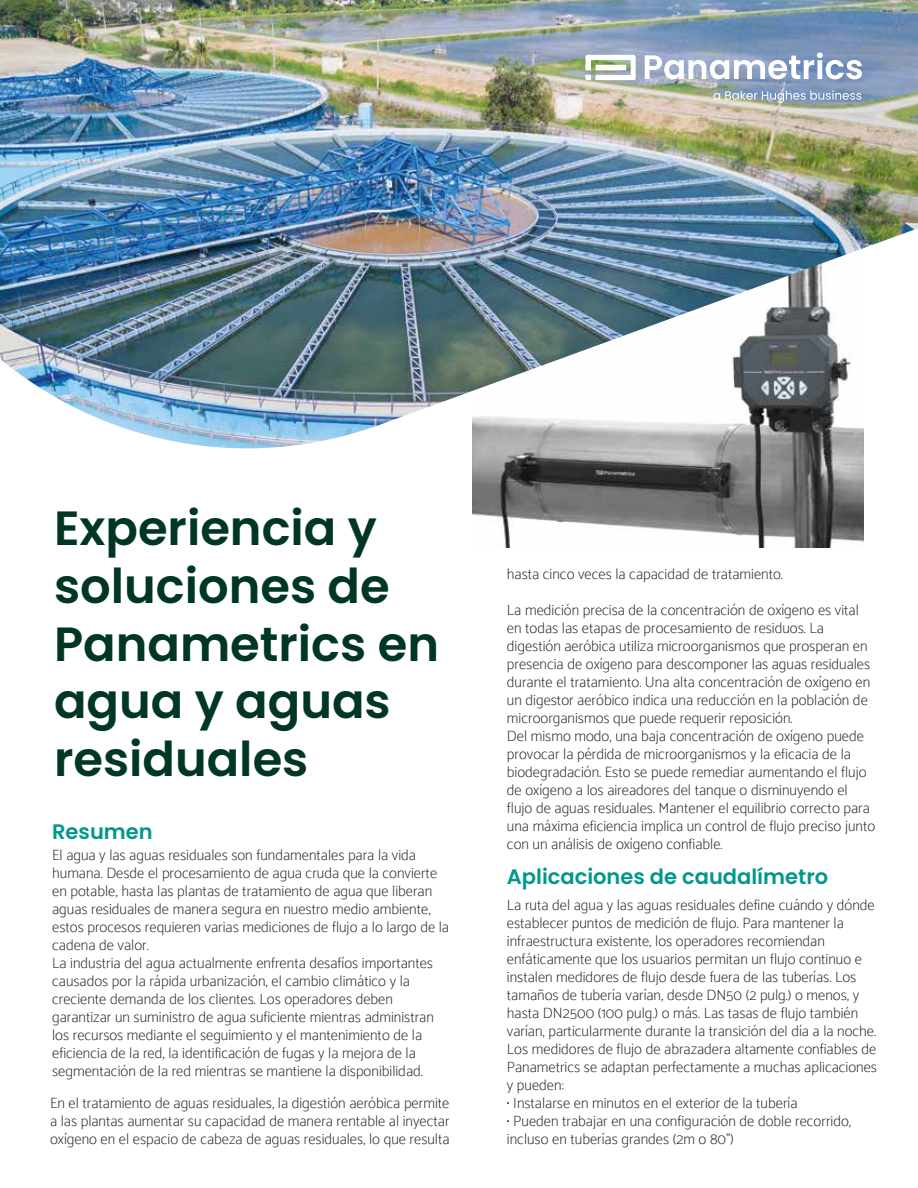
<style>
.page{position:relative;width:918px;height:1188px;background:#fff}
.page>*{position:absolute;margin:0;border:0;box-sizing:border-box;transform-origin:0 0}
.t1{font:600 48px/57.6px "Poppins";color:#003626}
.t2{font:600 21px "Poppins";color:#00988a}
.t3{font:100 15px/18px "Catamaran";color:#1d1d1b}
</style>
<div class="page">
<img style="left:473px;top:450px;width:391px;height:97px">
<img style="left:0;top:0;width:918px;height:450px">
<svg style="left:585px;top:55px;width:51px;height:25px"></svg>
<svg style="left:645px;top:52px;width:217px;height:27px"></svg>
<svg style="left:714px;top:91px;width:147px;height:12px;background:#a0b2c2"></svg>
<h1 class="t1" style="left:54px;top:500px;width:387px">Experiencia y soluciones de<br>Panametrics en agua y aguas residuales</h1>
<h2 class="t2" style="left:52px;top:820px;width:102px">Resumen</h2>
<p class="t3" style="left:52px;top:846px;width:398px">El agua y las aguas residuales son fundamentales para la vida humana. Desde el procesamiento de agua cruda que la convierte en potable, hasta las plantas de tratamiento de agua que liberan aguas residuales de manera segura en nuestro medio ambiente, estos procesos requieren varias mediciones de flujo a lo largo de la cadena de valor.<br>La industria del agua actualmente enfrenta desafíos importantes causados por la rápida urbanización, el cambio climático y la creciente demanda de los clientes. Los operadores deben garantizar un suministro de agua suficiente mientras administran los recursos mediante el seguimiento y el mantenimiento de la eficiencia de la red, la identificación de fugas y la mejora de la segmentación de la red mientras se mantiene la disponibilidad.</p>
<p class="t3" style="left:50px;top:1094px;width:401px;text-align:justify">En el tratamiento de aguas residuales, la digestión aeróbica permite a las plantas aumentar su capacidad de manera rentable al inyectar oxígeno en el espacio de cabeza de aguas residuales, lo que resulta</p>
<p class="t3" style="left:507px;top:565px;width:278px">hasta cinco veces la capacidad de tratamiento.</p>
<p class="t3" style="left:507px;top:601px;width:370px">La medición precisa de la concentración de oxígeno es vital en todas las etapas de procesamiento de residuos. La digestión aeróbica utiliza microorganismos que prosperan en presencia de oxígeno para descomponer las aguas residuales durante el tratamiento. Una alta concentración de oxígeno en un digestor aeróbico indica una reducción en la población de microorganismos que puede requerir reposición.<br>Del mismo modo, una baja concentración de oxígeno puede provocar la pérdida de microorganismos y la eficacia de la biodegradación. Esto se puede remediar aumentando el flujo de oxígeno a los aireadores del tanque o disminuyendo el flujo de aguas residuales. Mantener el equilibrio correcto para una máxima eficiencia implica un control de flujo preciso junto con un análisis de oxígeno confiable.</p>
<h2 class="t2" style="left:507px;top:865px;width:323px">Aplicaciones de caudalímetro</h2>
<p class="t3" style="left:507px;top:896px;width:372px">La ruta del agua y las aguas residuales define cuándo y dónde establecer puntos de medición de flujo. Para mantener la infraestructura existente, los operadores recomiendan enfáticamente que los usuarios permitan un flujo continuo e instalen medidores de flujo desde fuera de las tuberías. Los tamaños de tubería varían, desde DN50 (2 pulg.) o menos, y hasta DN2500 (100 pulg.) o más. Las tasas de flujo también varían, particularmente durante la transición del día a la noche.<br>Los medidores de flujo de abrazadera altamente confiables de Panametrics se adaptan perfectamente a muchas aplicaciones y pueden:</p>
<p class="t3" style="left:507px;top:1094px;width:292px">• Instalarse en minutos en el exterior de la tubería</p>
<p class="t3" style="left:507px;top:1112px;width:346px">• Pueden trabajar en una configuración de doble recorrido, incluso en tuberías grandes (2m o 80”)</p>
</div>
